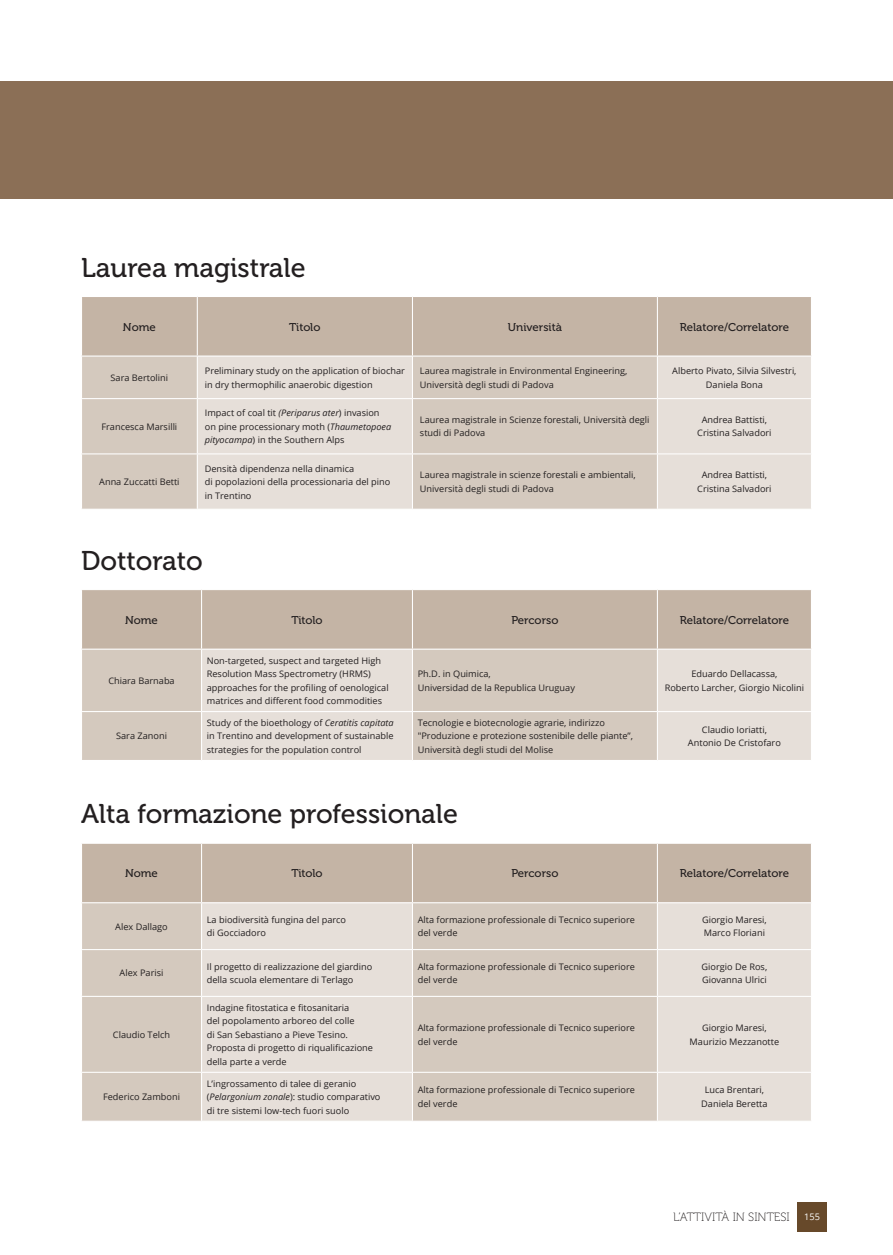
<style>
.page{position:relative;width:893px;height:1255px;background:#fff}
.page>*{position:absolute;margin:0;border:0;box-sizing:border-box;transform-origin:0 0}
.t1{font:27px "Museo 500";color:#231f20}
.t2{font:12px "Museo 100";color:#231f20}
.t3{font:11.25px "Museo 500";color:#231f20}
.t4{font:9px/13.5px "Open Sans";color:#231f20}
.s1{font-style:italic}
.s2{font-family:"Open Sans";font-size:9px;color:#fff}
</style>
<div class="page">
<div style="left:797px;top:1201px;width:30px;height:30px;background:#67492a"></div>
<div style="left:0;top:81px;width:893px;height:117px;background:#8b6f56"></div>
<div style="left:82px;top:843px;width:729px;height:59px;background:#c4b4a5"></div>
<div style="left:82px;top:903px;width:119px;height:217px;background:#d4c9be"></div>
<svg style="left:202px;top:903px;width:609px;height:217px;background:#dfd6ce"></svg>
<hr style="left:201px;top:843px;width:1px;height:59px;background:#fff">
<hr style="left:412px;top:843px;width:1px;height:59px;background:#fff">
<hr style="left:657px;top:843px;width:1px;height:59px;background:#fff">
<hr style="left:412px;top:903px;width:1px;height:46px;background:#fff">
<hr style="left:657px;top:903px;width:1px;height:46px;background:#fff">
<hr style="left:81px;top:949px;width:121px;height:1px;background:#fff">
<hr style="left:202px;top:949px;width:210px;height:1px;background:#fff">
<hr style="left:412px;top:949px;width:245px;height:1px;background:#fff">
<hr style="left:412px;top:950px;width:1px;height:45px;background:#fff">
<hr style="left:657px;top:949px;width:155px;height:1px;background:#fff">
<hr style="left:657px;top:950px;width:1px;height:45px;background:#fff">
<hr style="left:81px;top:995px;width:121px;height:1px;background:#fff">
<hr style="left:202px;top:995px;width:210px;height:1px;background:#fff">
<hr style="left:412px;top:995px;width:245px;height:1px;background:#fff">
<hr style="left:412px;top:996px;width:1px;height:75px;background:#fff">
<hr style="left:657px;top:995px;width:155px;height:1px;background:#fff">
<hr style="left:657px;top:996px;width:1px;height:75px;background:#fff">
<hr style="left:81px;top:1071px;width:121px;height:1px;background:#fff">
<hr style="left:202px;top:1071px;width:210px;height:1px;background:#fff">
<hr style="left:412px;top:1071px;width:245px;height:1px;background:#fff">
<hr style="left:412px;top:1072px;width:1px;height:48px;background:#fff">
<hr style="left:657px;top:1071px;width:155px;height:1px;background:#fff">
<hr style="left:657px;top:1072px;width:1px;height:48px;background:#fff">
<div style="left:82px;top:590px;width:729px;height:58px;background:#c4b4a5"></div>
<div style="left:82px;top:649px;width:119px;height:111px;background:#d4c9be"></div>
<svg style="left:202px;top:649px;width:609px;height:111px;background:#dfd6ce"></svg>
<hr style="left:201px;top:590px;width:1px;height:58px;background:#fff">
<hr style="left:412px;top:590px;width:1px;height:58px;background:#fff">
<hr style="left:657px;top:590px;width:1px;height:58px;background:#fff">
<hr style="left:412px;top:649px;width:1px;height:62px;background:#fff">
<hr style="left:657px;top:649px;width:1px;height:62px;background:#fff">
<hr style="left:81px;top:711px;width:121px;height:1px;background:#fff">
<hr style="left:202px;top:711px;width:210px;height:1px;background:#fff">
<hr style="left:412px;top:711px;width:245px;height:1px;background:#fff">
<hr style="left:412px;top:712px;width:1px;height:48px;background:#fff">
<hr style="left:657px;top:711px;width:155px;height:1px;background:#fff">
<hr style="left:657px;top:712px;width:1px;height:48px;background:#fff">
<div style="left:82px;top:297px;width:729px;height:58px;background:#c4b4a5"></div>
<div style="left:82px;top:356px;width:115px;height:152px;background:#d4c9be"></div>
<svg style="left:198px;top:356px;width:613px;height:152px;background:#dfd6ce"></svg>
<hr style="left:197px;top:297px;width:1px;height:58px;background:#fff">
<hr style="left:412px;top:297px;width:1px;height:58px;background:#fff">
<hr style="left:657px;top:297px;width:1px;height:58px;background:#fff">
<hr style="left:412px;top:356px;width:1px;height:42px;background:#fff">
<hr style="left:657px;top:356px;width:1px;height:42px;background:#fff">
<hr style="left:81px;top:398px;width:116px;height:1px;background:#fff">
<hr style="left:197px;top:398px;width:215px;height:1px;background:#fff">
<hr style="left:412px;top:398px;width:245px;height:1px;background:#fff">
<hr style="left:412px;top:399px;width:1px;height:54px;background:#fff">
<hr style="left:657px;top:398px;width:155px;height:1px;background:#fff">
<hr style="left:657px;top:399px;width:1px;height:54px;background:#fff">
<hr style="left:81px;top:453px;width:116px;height:1px;background:#fff">
<hr style="left:197px;top:453px;width:215px;height:1px;background:#fff">
<hr style="left:412px;top:453px;width:245px;height:1px;background:#fff">
<hr style="left:412px;top:454px;width:1px;height:54px;background:#fff">
<hr style="left:657px;top:453px;width:155px;height:1px;background:#fff">
<hr style="left:657px;top:454px;width:1px;height:54px;background:#fff">
<h1 class="t1" style="left:81px;top:253px;width:226px">Laurea magistrale</h1>
<p class="t3" style="left:123px;top:320px;width:34px">Nome</p>
<p class="t3" style="left:289px;top:320px;width:33px">Titolo</p>
<p class="t3" style="left:508px;top:320px;width:55px">Università</p>
<p class="t3" style="left:680px;top:320px;width:111px">Relatore/Correlatore</p>
<p class="t4" style="left:111px;top:370px;width:59px">Sara Bertolini</p>
<p class="t4" style="left:205px;top:364px;width:202px">Preliminary study on the application of biochar in dry thermophilic anaerobic digestion</p>
<p class="t4" style="left:420px;top:364px;width:209px">Laurea magistrale in Environmental Engineering,<br>Università degli studi di Padova</p>
<p class="t4" style="left:672px;top:364px;width:126px;text-align:center">Alberto Pivato, Silvia Silvestri,<br>Daniela Bona</p>
<p class="t4" style="left:102px;top:419px;width:77px">Francesca Marsilli</p>
<p class="t4" style="left:205px;top:406px;width:188px">Impact of coal tit <span class="s1">(Periparus ater</span>) invasion on pine processionary moth (<span class="s1">Thaumetopoea pityocampa</span>) in the Southern Alps</p>
<p class="t4" style="left:420px;top:412px;width:231px">Laurea magistrale in Scienze forestali, Università degli studi di Padova</p>
<p class="t4" style="left:697px;top:412px;width:76px;text-align:center">Andrea Battisti,<br>Cristina Salvadori</p>
<p class="t4" style="left:99px;top:475px;width:82px">Anna Zuccatti Betti</p>
<p class="t4" style="left:205px;top:461px;width:187px">Densità dipendenza nella dinamica<br>di popolazioni della processionaria del pino in Trentino</p>
<p class="t4" style="left:420px;top:468px;width:217px">Laurea magistrale in scienze forestali e ambientali,<br>Università degli studi di Padova</p>
<p class="t4" style="left:697px;top:468px;width:76px;text-align:center">Andrea Battisti,<br>Cristina Salvadori</p>
<h1 class="t1" style="left:81px;top:545px;width:123px">Dottorato</h1>
<p class="t3" style="left:125px;top:613px;width:34px">Nome</p>
<p class="t3" style="left:291px;top:613px;width:33px">Titolo</p>
<p class="t3" style="left:511px;top:613px;width:49px">Percorso</p>
<p class="t3" style="left:680px;top:613px;width:111px">Relatore/Correlatore</p>
<p class="t4" style="left:108px;top:673px;width:68px">Chiara Barnaba</p>
<p class="t4" style="left:116px;top:729px;width:52px">Sara Zanoni</p>
<p class="t4" style="left:207px;top:653px;width:183px">Non-targeted, suspect and targeted High Resolution Mass Spectrometry (HRMS) approaches for the profiling of oenological matrices and different food commodities</p>
<p class="t4" style="left:418px;top:666px;width:159px">Ph.D. in Quimica,<br>Universidad de la Republica Uruguay</p>
<p class="t4" style="left:665px;top:666px;width:141px;text-align:center">Eduardo Dellacassa,<br>Roberto Larcher, Giorgio Nicolini</p>
<p class="t4" style="left:207px;top:715px;width:188px;text-align:justify">Study of the bioethology of <span class="s1">Ceratitis capitata </span>in Trentino and development of sustainable strategies for the population control</p>
<p class="t4" style="left:418px;top:715px;width:217px">Tecnologie e biotecnologie agrarie, indirizzo "Produzione e protezione sostenibile delle piante”,<br>Università degli studi del Molise</p>
<p class="t4" style="left:688px;top:722px;width:94px;text-align:center">Claudio Ioriatti,<br>Antonio De Cristofaro</p>
<h1 class="t1" style="left:81px;top:799px;width:379px">Alta formazione professionale</h1>
<p class="t3" style="left:125px;top:867px;width:34px">Nome</p>
<p class="t3" style="left:291px;top:867px;width:33px">Titolo</p>
<p class="t3" style="left:511px;top:867px;width:49px">Percorso</p>
<p class="t3" style="left:680px;top:867px;width:111px">Relatore/Correlatore</p>
<p class="t4" style="left:115px;top:919px;width:54px">Alex Dallago</p>
<p class="t4" style="left:207px;top:912px;width:141px">La biodiversità fungina del parco di Gocciadoro</p>
<p class="t4" style="left:418px;top:912px;width:219px">Alta formazione professionale di Tecnico superiore del verde</p>
<p class="t4" style="left:702px;top:912px;width:66px">Giorgio Maresi,<br>Marco Floriani</p>
<p class="t4" style="left:120px;top:966px;width:45px">Alex Parisi</p>
<p class="t4" style="left:207px;top:959px;width:167px">Il progetto di realizzazione del giardino della scuola elementare di Terlago</p>
<p class="t4" style="left:418px;top:959px;width:219px">Alta formazione professionale di Tecnico superiore del verde</p>
<p class="t4" style="left:702px;top:959px;width:67px">Giorgio De Ros,<br>Giovanna Ulrici</p>
<p class="t4" style="left:113px;top:1027px;width:59px">Claudio Telch</p>
<p class="t4" style="left:103px;top:1089px;width:79px">Federico Zamboni</p>
<p class="t4" style="left:207px;top:1000px;width:168px">Indagine fitostatica e fitosanitaria<br>del popolamento arboreo del colle<br>di San Sebastiano a Pieve Tesino.<br>Proposta di progetto di riqualificazione della parte a verde</p>
<p class="t4" style="left:418px;top:1020px;width:219px">Alta formazione professionale di Tecnico superiore del verde</p>
<p class="t4" style="left:690px;top:1020px;width:91px;text-align:center">Giorgio Maresi,<br>Maurizio Mezzanotte</p>
<p class="t4" style="left:207px;top:1076px;width:175px">L’ingrossamento di talee di geranio (<span class="s1">Pelargonium zonale</span>): studio comparativo di tre sistemi low-tech fuori suolo</p>
<p class="t4" style="left:418px;top:1083px;width:219px">Alta formazione professionale di Tecnico superiore del verde</p>
<p class="t4" style="left:701px;top:1083px;width:68px;text-align:center">Luca Brentari,<br>Daniela Beretta</p>
<h2 class="t2" style="left:673px;top:1210px;width:148px">L’ATTIVITÀ IN SINTESI <span class="s2">155</span></h2>
</div>
